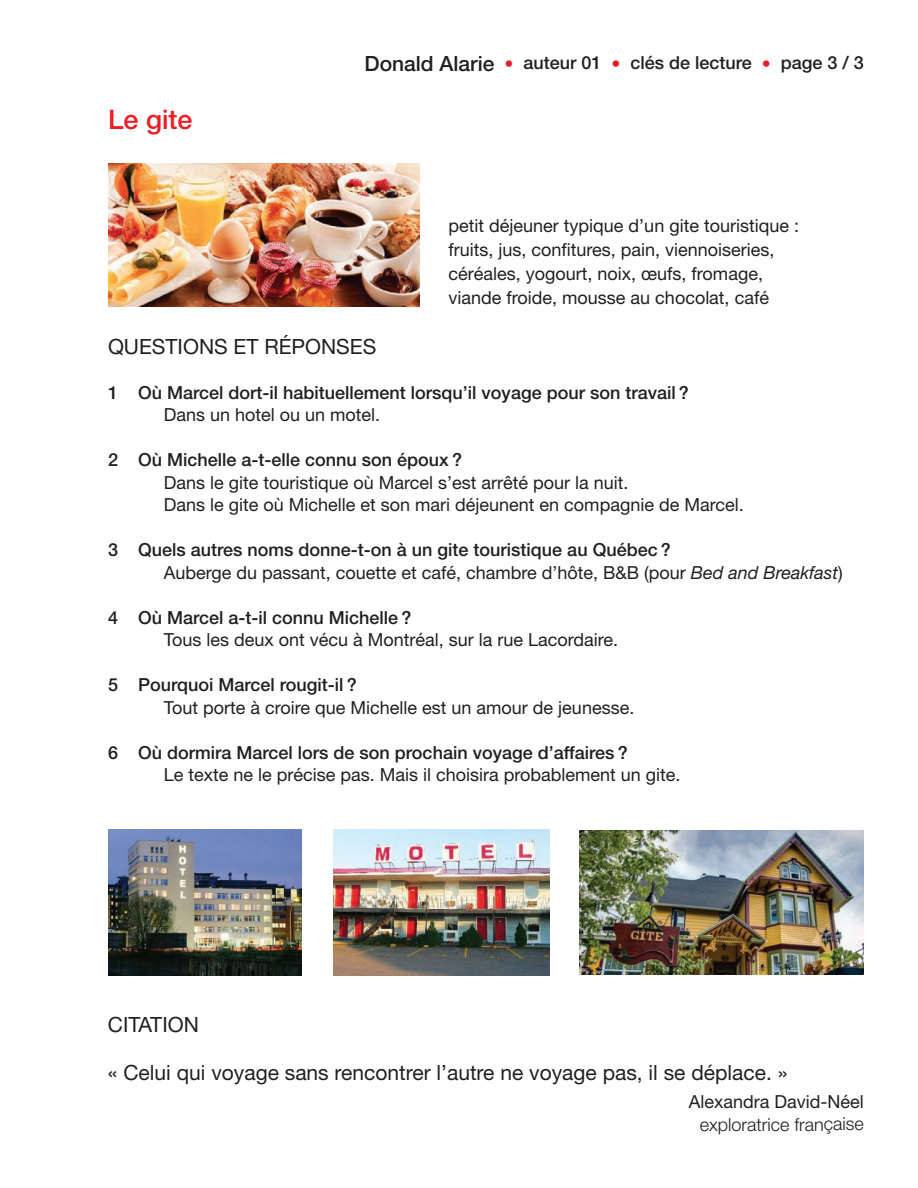
<style>
.page{position:relative;width:918px;height:1188px;background:#fff}
.page>*{position:absolute;margin:0;border:0;box-sizing:border-box;transform-origin:0 0}
.t1{font:500 27px "Helvetica Neue";color:#ee1d23}
.t2{font:21px "Helvetica Neue";color:#231f20}
.t3{font:18px/24px "Helvetica Neue";color:#231f20}
.t4{font:500 18px "Helvetica Neue";color:#231f20}
.t5{font:300 18px "Helvetica Neue";color:#231f20}
.s1{font-size:21px}
.s2{font-weight:400;color:#ee1d23}
.s3{font-weight:500}
.s4{font-style:italic}
</style>
<div class="page">
<svg style="left:108px;top:306px;width:312px;height:1px"></svg>
<img style="left:108px;top:163px;width:312px;height:143px">
<img style="left:333px;top:829px;width:216px;height:147px">
<img style="left:108px;top:829px;width:193px;height:147px">
<img style="left:580px;top:830px;width:284px;height:144px">
<h1 class="t1" style="left:108px;top:110px;width:86px">Le gite</h1>
<p class="t4" style="left:365px;top:56px;width:501px"><span class="s1">Donald Alarie</span> <span class="s2">•</span> auteur 01 <span class="s2">•</span> clés de lecture <span class="s2">•</span> page 3 / 3</p>
<p class="t3" style="left:449px;top:215px;width:352px">petit déjeuner typique d’un gite touristique : fruits, jus, confitures, pain, viennoiseries, céréales, yogourt, noix, œufs, fromage, viande froide, mousse au chocolat, café</p>
<p class="t2" style="left:108px;top:339px;width:270px">QUESTIONS ET RÉPONSES</p>
<p class="t4" style="left:108px;top:386px;width:582px">1 Où Marcel dort-il habituellement lorsqu’il voyage pour son travail ?</p>
<p class="t3" style="left:164px;top:405px;width:218px">Dans un hotel ou un motel.</p>
<p class="t4" style="left:108px;top:454px;width:356px">2 Où Michelle a-t-elle connu son époux ?</p>
<p class="t3" style="left:164px;top:473px;width:581px;line-height:22.5px">Dans le gite touristique où Marcel s’est arrêté pour la nuit.<br>Dans le gite où Michelle et son mari déjeunent en compagnie de Marcel.</p>
<p class="t3" style="left:164px;top:541px;width:681px;line-height:22.5px;text-indent:-56px"><span class="s3">3 Quels autres noms donne-t-on à un gite touristique au Québec ?<br></span>Auberge du passant, couette et café, chambre d’hôte, B&amp;B (pour <span class="s4">Bed and Breakfast</span>)</p>
<p class="t4" style="left:108px;top:611px;width:305px">4 Où Marcel a-t-il connu Michelle ?</p>
<p class="t3" style="left:164px;top:630px;width:456px">Tous les deux ont vécu à Montréal, sur la rue Lacordaire.</p>
<p class="t4" style="left:108px;top:679px;width:250px">5 Pourquoi Marcel rougit-il ?</p>
<p class="t3" style="left:164px;top:697px;width:472px">Tout porte à croire que Michelle est un amour de jeunesse.</p>
<p class="t4" style="left:108px;top:746px;width:521px">6 Où dormira Marcel lors de son prochain voyage d’affaires ?</p>
<p class="t3" style="left:164px;top:765px;width:518px">Le texte ne le précise pas. Mais il choisira probablement un gite.</p>
<p class="t2" style="left:108px;top:1017px;width:93px">CITATION</p>
<p class="t2" style="left:108px;top:1065px;width:681px">« Celui qui voyage sans rencontrer l’autre ne voyage pas, il se déplace. »</p>
<p class="t3" style="left:689px;top:1091px;width:177px">Alexandra David-Néel</p>
<p class="t5" style="left:700px;top:1118px;width:166px">exploratrice française</p>
</div>
